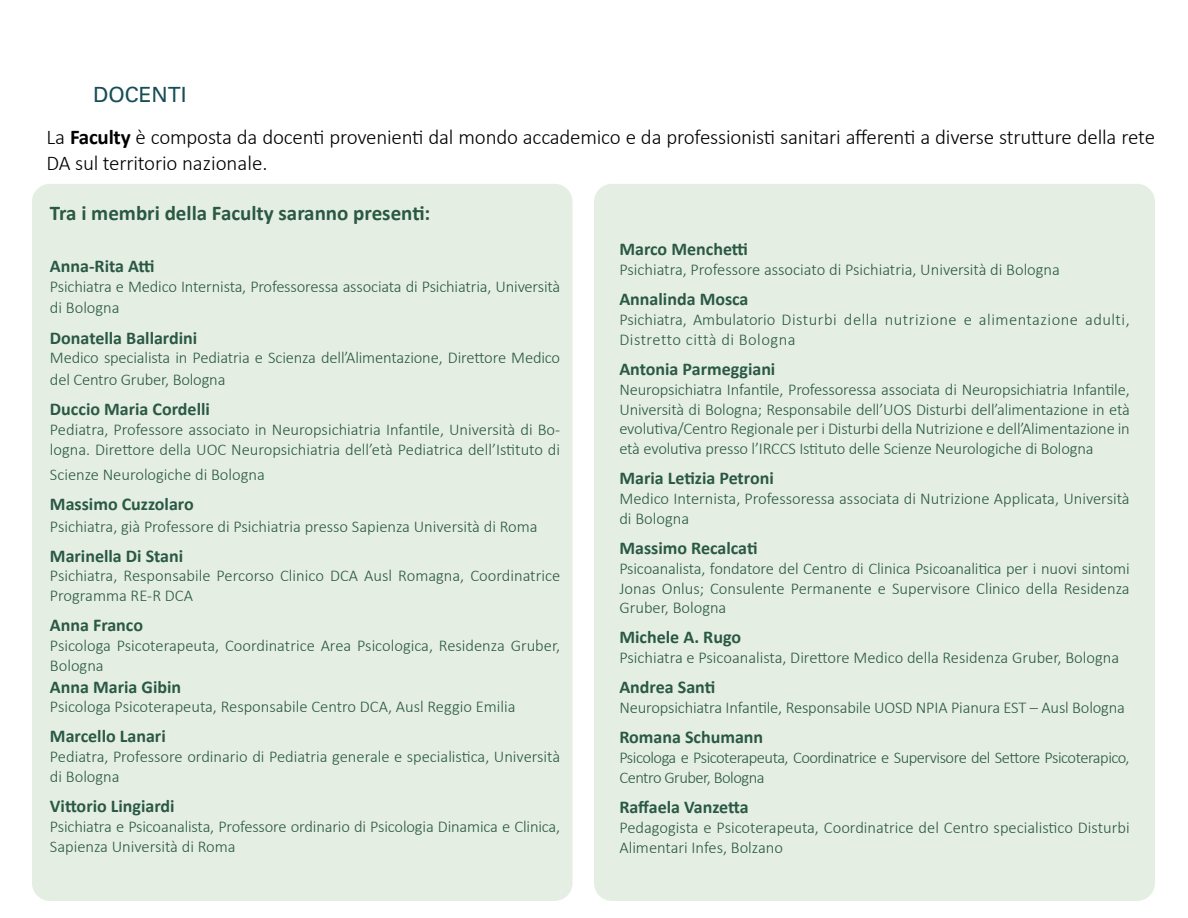
<style>
.page{position:relative;width:1188px;height:918px;background:#fff}
.page>*{position:absolute;margin:0;border:0;box-sizing:border-box;transform-origin:0 0}
.t1{font:300 21px/25.2px "Calibri";letter-spacing:-.01em;color:#000}
.t2{font:700 21px "Calibri";color:#295844}
.t3{font:21px "Univers";color:#174e55}
.t4{font:700 18px "Calibri";color:#295844}
.t5{font:300 16.5px/19.8px "Calibri";color:#295844}
.t6{font:300 16.5px/19.8px "Calibri";letter-spacing:-.03em;color:#295844}
.t7{font:300 16.5px/19.8px "Calibri";letter-spacing:.03em;color:#295844}
.s1{font-weight:700}
</style>
<div class="page">
<div style="left:594px;top:184px;width:561px;height:717px;background:#e5eee3;border-radius:18px"></div>
<div style="left:32px;top:184px;width:541px;height:717px;background:#e5eee3;border-radius:18px"></div>
<p class="t3" style="left:93px;top:82px;width:95px">DOCENTI</p>
<p class="t1" style="left:47px;top:125px;width:1110px">La <span class="s1">Faculty</span> è composta da docenti provenienti dal mondo accademico e da professionisti sanitari afferenti a diverse strutture della rete<br>DA sul territorio nazionale.</p>
<p class="t2" style="left:50px;top:199px;width:382px">Tra i membri della Faculty saranno presenti:</p>
<p class="t4" style="left:50px;top:253px;width:106px">Anna-Rita Atti</p>
<p class="t5" style="left:50px;top:275px;width:512px;line-height:21.6px">Psichiatra e Medico Internista, Professoressa associata di Psichiatria, Università di Bologna</p>
<p class="t4" style="left:50px;top:325px;width:149px">Donatella Ballardini</p>
<p class="t5" style="left:50px;top:347px;width:512px;line-height:21.6px">Medico specialista in Pediatria e Scienza dell’Alimentazione, Direttore Medico del Centro Gruber, Bologna</p>
<p class="t4" style="left:50px;top:396px;width:162px">Duccio Maria Cordelli</p>
<p class="t5" style="left:50px;top:419px;width:512px">Pediatra, Professore associato in Neuropsichiatria Infantile, Università di Bo&shy;logna. Direttore della UOC Neuropsichiatria dell’età Pediatrica dell’Istituto di</p>
<p class="t5" style="left:50px;top:464px;width:216px">Scienze Neurologiche di Bologna</p>
<p class="t4" style="left:50px;top:491px;width:145px">Massimo Cuzzolaro</p>
<p class="t5" style="left:50px;top:516px;width:489px">Psichiatra, già Professore di Psichiatria presso Sapienza Università di Roma</p>
<p class="t4" style="left:50px;top:543px;width:135px">Marinella Di Stani</p>
<p class="t5" style="left:50px;top:566px;width:512px">Psichiatra, Responsabile Percorso Clinico DCA Ausl Romagna, Coordinatrice<br>Programma RE-R DCA</p>
<p class="t4" style="left:50px;top:613px;width:95px">Anna Franco</p>
<p class="t5" style="left:50px;top:636px;width:512px">Psicologa Psicoterapeuta, Coordinatrice Area Psicologica, Residenza Gruber,<br>Bologna</p>
<p class="t4" style="left:50px;top:674px;width:133px">Anna Maria Gibin</p>
<p class="t5" style="left:50px;top:697px;width:467px">Psicologa Psicoterapeuta, Responsabile Centro DCA, Ausl Reggio Emilia</p>
<p class="t4" style="left:50px;top:724px;width:117px">Marcello Lanari</p>
<p class="t5" style="left:50px;top:747px;width:512px">Pediatra, Professore ordinario di Pediatria generale e specialistica, Università di Bologna</p>
<p class="t4" style="left:50px;top:793px;width:126px">Vittorio Lingiardi</p>
<p class="t5" style="left:50px;top:816px;width:512px">Psichiatra e Psicoanalista, Professore ordinario di Psicologia Dinamica e Clinica,<br>Sapienza Università di Roma</p>
<p class="t4" style="left:619px;top:237px;width:130px">Marco Menchetti</p>
<p class="t5" style="left:619px;top:260px;width:442px">Psichiatra, Professore associato di Psichiatria, Università di Bologna</p>
<p class="t4" style="left:619px;top:287px;width:131px">Annalinda Mosca</p>
<p class="t7" style="left:619px;top:309px;width:512px">Psichiatra, Ambulatorio Disturbi della nutrizione e alimentazione adulti,<br>Distretto città di Bologna</p>
<p class="t4" style="left:619px;top:356px;width:158px">Antonia Parmeggiani</p>
<p class="t5" style="left:619px;top:379px;width:512px;text-align:justify">Neuropsichiatra Infantile, Professoressa associata di Neuropsichiatria Infantile, Università di Bologna; Responsabile dell’UOS Disturbi dell’alimentazione in età evolutiva/Centro Regionale per i Disturbi della Nutrizione e dell’Alimentazione in età evolutiva presso l’IRCCS Istituto delle Scienze Neurologiche di Bologna</p>
<p class="t4" style="left:619px;top:466px;width:156px">Maria Letizia Petroni</p>
<p class="t5" style="left:619px;top:488px;width:512px">Medico Internista, Professoressa associata di Nutrizione Applicata, Università di Bologna</p>
<p class="t4" style="left:619px;top:535px;width:140px">Massimo Recalcati</p>
<p class="t5" style="left:619px;top:558px;width:512px;text-align:justify">Psicoanalista, fondatore del Centro di Clinica Psicoanalitica per i nuovi sintomi Jonas Onlus; Consulente Permanente e Supervisore Clinico della Residenza Gruber, Bologna</p>
<p class="t4" style="left:619px;top:625px;width:123px">Michele A. Rugo</p>
<p class="t5" style="left:619px;top:648px;width:501px">Psichiatra e Psicoanalista, Direttore Medico della Residenza Gruber, Bologna</p>
<p class="t4" style="left:619px;top:675px;width:97px">Andrea Santi</p>
<p class="t5" style="left:619px;top:698px;width:507px">Neuropsichiatra Infantile, Responsabile UOSD NPIA Pianura EST – Ausl Bologna</p>
<p class="t4" style="left:619px;top:725px;width:145px">Romana Schumann</p>
<p class="t6" style="left:619px;top:748px;width:512px">Psicologa e Psicoterapeuta, Coordinatrice e Supervisore del Settore Psicoterapico,<br>Centro Gruber, Bologna</p>
<p class="t4" style="left:619px;top:794px;width:131px">Raffaela Vanzetta</p>
<p class="t5" style="left:619px;top:817px;width:512px">Pedagogista e Psicoterapeuta, Coordinatrice del Centro specialistico Disturbi<br>Alimentari Infes, Bolzano</p>
</div>
